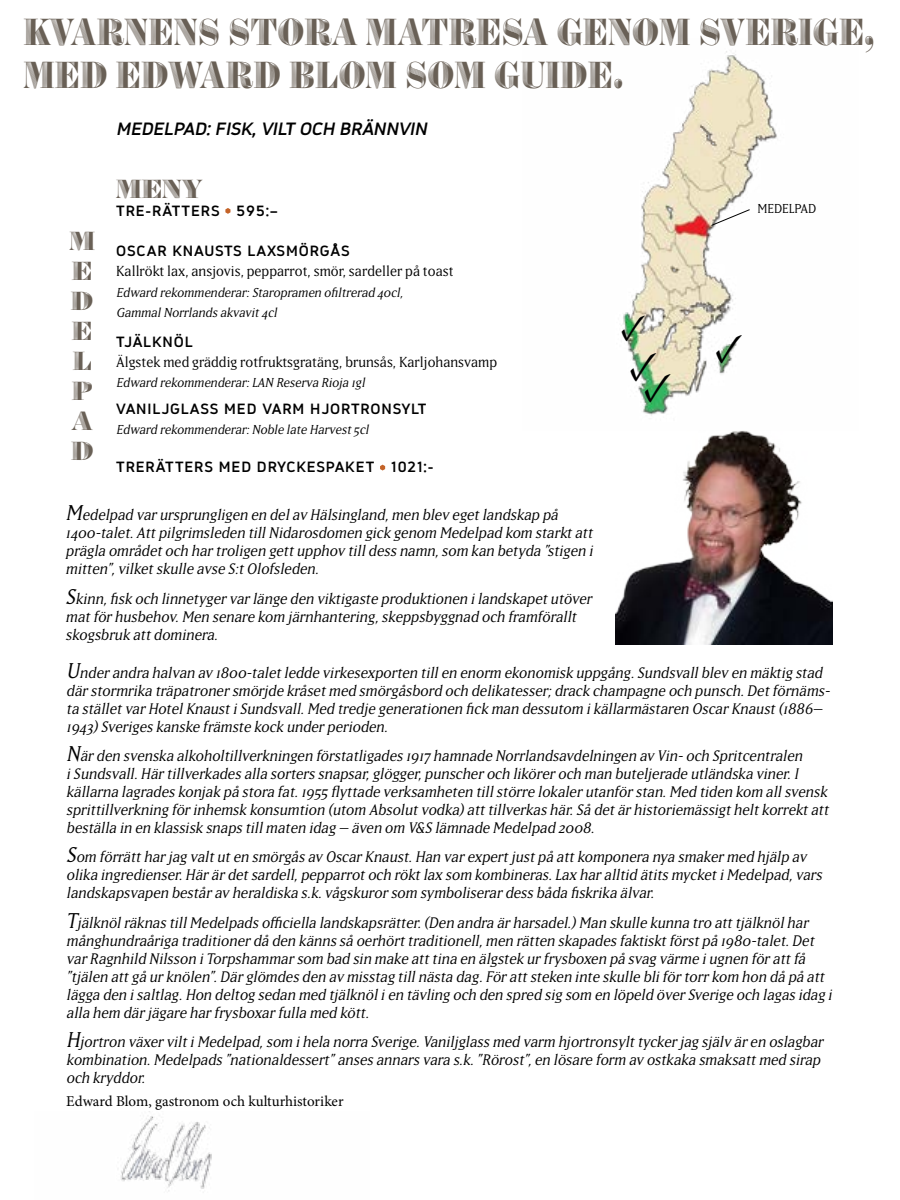
<style>
.page{position:relative;width:900px;height:1200px;background:#fff}
.page>*{position:absolute;margin:0;border:0;box-sizing:border-box;transform-origin:0 0}
.t1{font:43.2px/43.2px "Obsidian";letter-spacing:.02em;color:#696056;scale:.83 1}
.t2{font:700 42px "Minion Pro";color:#000}
.t3{font:700 37.8px "Minion Pro";color:#000}
.t4{font:30px/30px "Obsidian";color:#696056}
.t5{font:italic 700 18px "Normung";color:#000}
.t6{font:italic 15px/18px "Matrix IIOT";letter-spacing:-.01em;color:#000}
.t7{font:700 15px "Normung";letter-spacing:.06em;color:#000}
.t8{font:15px "Minion Pro";letter-spacing:-.005em;color:#000}
.t9{font:14.25px "Matrix IIOT";color:#000}
.t10{font:italic 12.75px/20.2px "Matrix IIOT";color:#000}
.t11{font:12.75px "Matrix IIOT";color:#000}
.s1{font-size:21px}
</style>
<div class="page">
<img style="left:621px;top:51px;width:156px;height:380px">
<img style="left:615px;top:431px;width:217px;height:214px">
<svg style="left:225px;top:208px;width:5px;height:6px"></svg>
<svg style="left:380px;top:465px;width:5px;height:6px"></svg>
<svg style="left:710px;top:209px;width:41px;height:17px"></svg>
<img style="left:120px;top:1111px;width:92px;height:80px">
<h1 class="t1" style="left:24px;top:9px;width:1026px">KVARNENS STORA MATRESA GENOM SVERIGE,<br>MED EDWARD BLOM SOM GUIDE.</h1>
<h3 class="t4" style="left:69px;top:225px;width:27px">M<br>E<br>D<br>E<br>L<br>P<br>A<br>D</h3>
<p class="t5" style="left:116px;top:118px;width:316px">M EDELPAD:FISK,VILT OCH BRÄNNVIN</p>
<h3 class="t4" style="left:116px;top:174px;width:88px">MENY</h3>
<p class="t7" style="left:116px;top:202px;width:163px">TRE-RÄTTERS 595:–</p>
<p class="t7" style="left:116px;top:242px;width:235px">OSCAR KNAUSTS LAXSMÖRGÅS</p>
<p class="t9" style="left:116px;top:263px;width:339px">Kallrökt lax, ansjovis, pepparrot, smör, sardeller på toast</p>
<p class="t10" style="left:116px;top:282px;width:291px">Edward rekommenderar: Staropramen ofiltrerad 40cl,<br>GammalNorrlands akvavit4cl</p>
<p class="t7" style="left:116px;top:333px;width:78px">TJÄLKNÖL</p>
<p class="t9" style="left:116px;top:353px;width:383px">Älgstek med gräddig rotfruktsgratäng, brunsås, Karljohansvamp</p>
<p class="t10" style="left:116px;top:372px;width:253px">Edward rekommenderar:LAN Reserva Rioj a 1gl</p>
<p class="t7" style="left:116px;top:400px;width:312px">VANILJGLASS MED VARM HJORTRONSYLT</p>
<p class="t10" style="left:116px;top:419px;width:257px">Edward rekommenderar:Noble late Harvest5cl</p>
<p class="t7" style="left:116px;top:458px;width:319px">TRERÄTTERS MED DRYCKESPAKET 1021:-</p>
<p class="t6" style="left:66px;top:506px;width:532px"><span class="s1">M</span>edelpad varursprungligen en delav Hälsingland,men blev egetlandskap på 1400-talet.Attpilgrimsleden tillNidarosdomen gick genom Medelpad kom starktatt prägla områdetoch hartroligen gettupphov tilldess namn,som kan betyda ”stigen i mitten”,vilketskulle avse S:tOlofsleden.</p>
<p class="t6" style="left:66px;top:589px;width:531px"><span class="s1">S</span>kinn,fisk och linnetygervarlänge den viktigaste produktionen ilandskapetutöver matförhusbehov.Men senare kom j ärnhantering,skeppsbyggnad och framförallt skogsbruk attdominera.</p>
<h3 class="t3" style="left:621px;top:301px;width:27px">✓</h3>
<h2 class="t2" style="left:629px;top:336px;width:30px">✓</h2>
<h2 class="t2" style="left:643px;top:357px;width:30px">✓</h2>
<p class="t11" style="left:758px;top:201px;width:60px">MEDELPAD</p>
<h2 class="t2" style="left:715px;top:318px;width:30px">✓</h2>
<p class="t6" style="left:66px;top:663px;width:768px"><span class="s1">U</span>nderandra halvan av 1800-taletledde virkesexporten tillen enorm ekonomisk uppgång.Sundsvallblev en mäktig stad därstormrika träpatronersmörj de kråsetmed smörgåsbord och delikatesser;drack champagne och punsch.Detförnäms&shy;ta ställetvarHotelKnaustiSundsvall.Med tredj e generationen fick man dessutom ikällarmästaren OscarKnaust(1886– 1943)Sveriges kanske främste kock underperioden.</p>
<p class="t6" style="left:66px;top:746px;width:767px"><span class="s1">N</span>ärden svenska alkoholtillverkningen förstatligades 1917 hamnade Norrlandsavdelningen av Vin-och Spritcentralen iSundsvall.Härtillverkades alla sorters snapsar,glögger,punscheroch liköreroch man butelj erade utländska viner.I källarna lagrades konj ak på stora fat.1955 flyttade verksamheten tillstörre lokalerutanförstan.Med tiden kom allsvensk sprittillverkning förinhemsk konsumtion (utom Absolutvodka)atttillverkas här.Så detärhistoriemässigtheltkorrektatt beställa in en klassisk snaps tillmaten idag – även om V&amp;S lämnade Medelpad 2008.</p>
<p class="t6" style="left:66px;top:848px;width:760px"><span class="s1">S</span>om förrättharj ag valtuten smörgås av OscarKnaust.Han varexpertj ustpå attkomponera nya smakermed hj älp av olika ingredienser.Härärdetsardell,pepparrotoch röktlax som kombineras.Lax haralltid ätits mycketiMedelpad,vars landskapsvapen bestårav heraldiska s.k.vågskurorsom symboliserardess båda fiskrika älvar.</p>
<p class="t6" style="left:66px;top:913px;width:770px"><span class="s1">T</span>j älknölräknas tillMedelpads officiella landskapsrätter.(Den andra ärharsadel.)Man skulle kunna tro atttj älknölhar månghundraåriga traditionerdå den känns så oerhörttraditionell,men rätten skapades faktisktförstpå 1980-talet.Det varRagnhild Nilsson iTorpshammarsom bad sin make atttina en älgstek urfrysboxen på svag värme iugnen förattfå<br>”tj älen attgå urknölen”.Därglömdes den av misstag tillnästa dag.Förattsteken inte skulle bliförtorrkom hon då på att lägga den isaltlag.Hon deltog sedan med tj älknölien tävling och den spred sig som en löpeld överSverige och lagas idag i alla hem därj ägare harfrysboxarfulla med kött.</p>
<p class="t6" style="left:66px;top:1033px;width:761px"><span class="s1">H</span>j ortron växerviltiMedelpad,som ihela norra Sverige.Vaniljglass med varm hj ortronsylttyckerj ag sj älv ären oslagbar kombination.Medelpads ”nationaldessert”anses annars vara s.k.”Rörost”,en lösare form av ostkaka smaksattmed sirap och kryddor.</p>
<p class="t8" style="left:66px;top:1091px;width:279px">Edward Blom, gastronom och kulturhistoriker</p>
</div>
